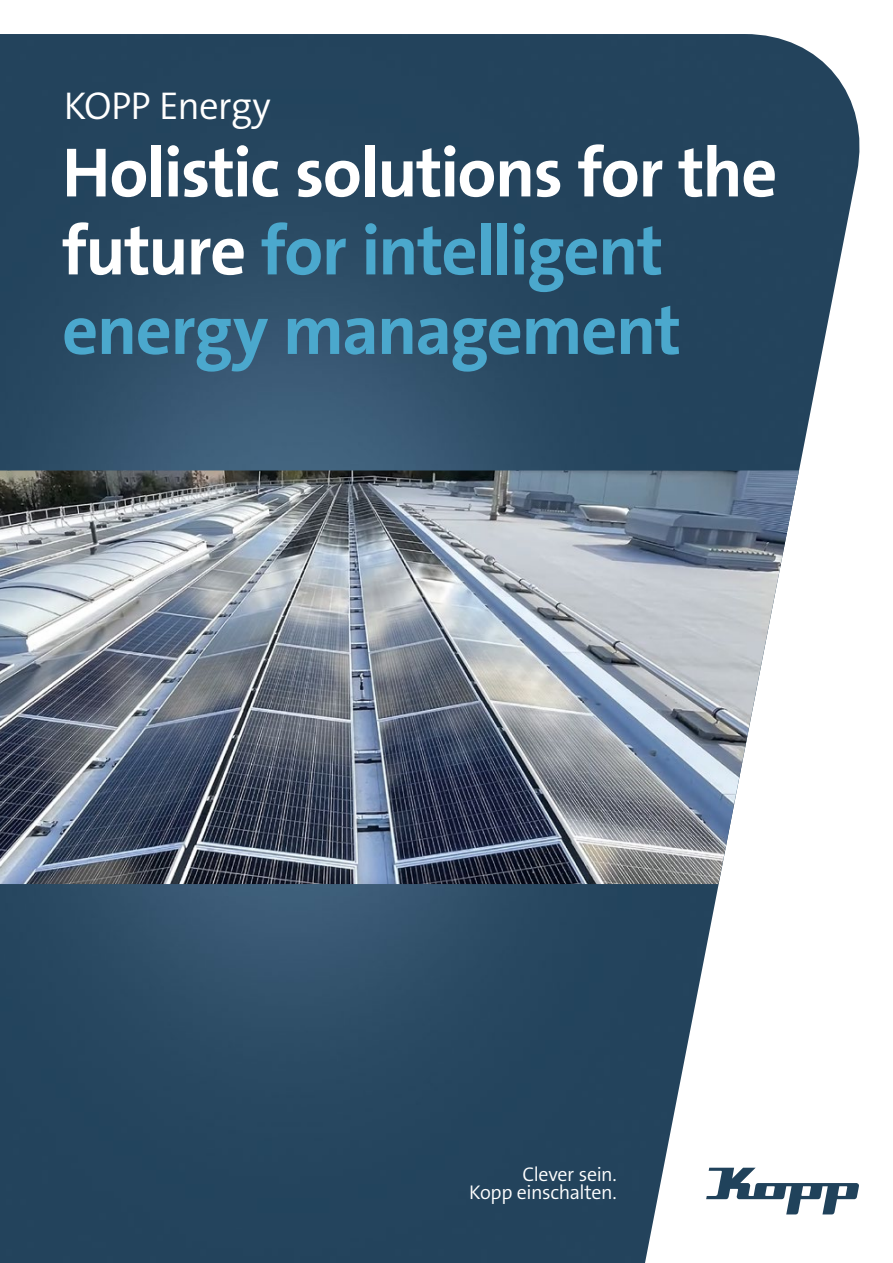
<style>
.page{position:relative;width:893px;height:1263px;background:#fff}
.page>*{position:absolute;margin:0;border:0;box-sizing:border-box;transform-origin:0 0}
.t1{font:70.5px/78.8px "The Sans LP7 Bld";letter-spacing:-.02em;color:#4ba8cd}
.t2{font:39px "The Sans LP4 Se Lig";letter-spacing:-.02em;color:#fff}
.t3{font:19.95px/18px "The Sans LP4 Se Lig";letter-spacing:-.02em;color:#fff;text-align:right}
.s1{color:#fff}
</style>
<div class="page">
<img style="left:0;top:34px;width:860px;height:1229px">
<img style="left:0;top:470px;width:799px;height:414px">
<svg style="left:706px;top:1168px;width:153px;height:46px"></svg>
<p class="t2" style="left:64px;top:81px;width:209px">KOPP Energy</p>
<p class="t1" style="left:62px;top:134px;width:717px"><span class="s1">Holistic solutions for the future</span> for intelligent energy management</p>
<p class="t3" style="left:469px;top:1165px;width:149px">Clever sein.<br>Kopp einschalten.</p>
</div>
